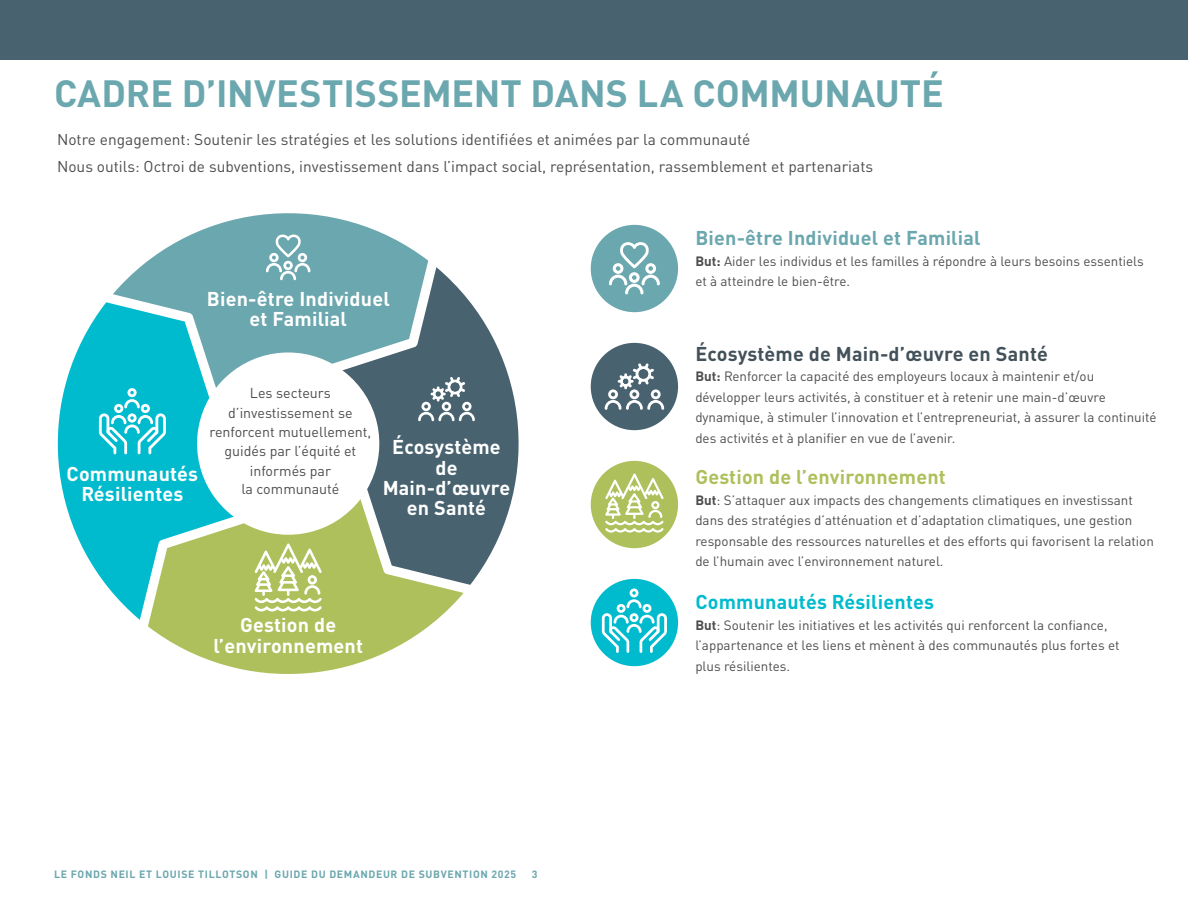
<style>
.page{position:relative;width:1188px;height:918px;background:#fff}
.page>*{position:absolute;margin:0;border:0;box-sizing:border-box;transform-origin:0 0}
.t1{font:39.45px "DIN Pro";letter-spacing:.03em;color:#6ba7ae}
.Paragraph_Style_1{font:700 37.5px "DIN Pro";letter-spacing:-.005em;color:#6ba7ae}
.t2{font:700 19.8px/20.4px "DIN Pro";letter-spacing:.01em;color:#fff;text-align:center}
.t3{font:700 19.8px "DIN Pro";letter-spacing:.01em;color:#43525a}
.t4{font:700 19.8px "DIN Pro";letter-spacing:.01em;color:#6ba7ae}
.t5{font:700 19.8px "DIN Pro";letter-spacing:.01em;color:#aec05c}
.t6{font:700 19.8px "DIN Pro";letter-spacing:.01em;color:#00bbce}
.t7{font:15.45px/26.8px "DIN Pro";color:#4d4d4f}
.t8{font:14.25px/19.4px "DIN Pro";color:#4d4d4f;text-align:center}
.t9{font:13.35px/20.4px "DIN Pro";color:#4d4d4f}
.t10{font:700 10.5px "DIN Pro";letter-spacing:.06em;color:#6ba7ae}
.s1{font-weight:700}
</style>
<div class="page">
<div style="left:591px;top:225px;width:87px;height:87px;background:#6ba7ae;border-radius:50%"></div>
<svg style="left:609px;top:242px;width:51px;height:52px"></svg>
<div style="left:591px;top:343px;width:87px;height:87px;background:#48626f;border-radius:50%"></div>
<svg style="left:605px;top:363px;width:59px;height:47px"></svg>
<div style="left:591px;top:461px;width:87px;height:87px;background:#aec05c;border-radius:50%"></div>
<svg style="left:605px;top:474px;width:59px;height:59px"></svg>
<div style="left:591px;top:579px;width:87px;height:87px;background:#00bbce;border-radius:50%"></div>
<svg style="left:602px;top:589px;width:65px;height:64px"></svg>
<svg style="left:113px;top:213px;width:315px;height:158px;fill:#6ba7ae"></svg>
<svg style="left:342px;top:267px;width:177px;height:318px;fill:#48626f"></svg>
<svg style="left:148px;top:499px;width:316px;height:175px;fill:#aec05c"></svg>
<svg style="left:57px;top:302px;width:177px;height:318px;fill:#00bbce"></svg>
<svg style="left:266px;top:235px;width:44px;height:45px"></svg>
<svg style="left:99px;top:388px;width:67px;height:66px"></svg>
<svg style="left:418px;top:377px;width:57px;height:44px"></svg>
<svg style="left:255px;top:544px;width:67px;height:67px"></svg>
<div style="left:0;top:0;width:1188px;height:60px;background:#48626f"></div>
<p class="Paragraph_Style_1" style="left:54px;top:62px;width:891px">CADRE D’INVESTISSEMENT DANS LA COMMUNAUTÉ</p>
<p class="t1" style="left:57px;top:64px;width:979px">CADRE D’INVESTISSEMENT DANS LA COMMUNAUTÉ</p>
<p class="t7" style="left:57px;top:125px;width:818px">Notre engagement: Soutenir les stratégies et les solutions identifiées et animées par la communauté<br>Nous outils: Octroi de subventions, investissement dans l’impact social, représentation, rassemblement et partenariats</p>
<p class="t2" style="left:207px;top:286px;width:184px">Bien-être Individuel et Familial</p>
<p class="t2" style="left:67px;top:461px;width:133px">Communautés<br>Résilientes</p>
<p class="t8" style="left:209px;top:382px;width:163px">Les secteurs d’investissement se renforcent mutuellement, guidés par l’équité et informés par</p>
<p class="t8" style="left:241px;top:478px;width:100px">la communauté</p>
<p class="t2" style="left:383px;top:434px;width:129px">Écosystème de<br>Main-d’œuvre en Santé</p>
<p class="t2" style="left:213px;top:612px;width:151px">Gestion de l’environnement</p>
<p class="t10" style="left:54px;top:865px;width:464px">LE FONDS NEIL ET LOUISE TILLOTSON | GUIDE DU DEMANDEUR DE SUBVENTION 2025</p>
<p class="t10" style="left:532px;top:865px;width:7px">3</p>
<p class="t4" style="left:695px;top:222px;width:287px">Bien-être Individuel et Familial</p>
<p class="t9" style="left:695px;top:250px;width:450px"><span class="s1">But:</span> Aider les individus et les familles à répondre à leurs besoins essentiels et à atteindre le bien-être.</p>
<p class="t3" style="left:695px;top:337px;width:354px">Écosystème de Main-d’œuvre en Santé</p>
<p class="t9" style="left:695px;top:365px;width:463px"><span class="s1">But:</span> Renforcer la capacité des employeurs locaux à maintenir et/ou développer leurs activités, à constituer et à retenir une main-d’œuvre dynamique, à stimuler l’innovation et l’entrepreneuriat, à assurer la continuité des activités et à planifier en vue de l’avenir.</p>
<p class="t5" style="left:695px;top:461px;width:252px">Gestion de l’environnement</p>
<p class="t9" style="left:695px;top:488px;width:460px"><span class="s1">But</span>: S’attaquer aux impacts des changements climatiques en investissant dans des stratégies d’atténuation et d’adaptation climatiques, une gestion responsable des ressources naturelles et des efforts qui favorisent la relation de l’humain avec l’environnement naturel.</p>
<p class="t6" style="left:695px;top:586px;width:240px">Communautés Résilientes</p>
<p class="t9" style="left:695px;top:613px;width:426px"><span class="s1">But</span>: Soutenir les initiatives et les activités qui renforcent la confiance, l’appartenance et les liens et mènent à des communautés plus fortes et plus résilientes.</p>
</div>
